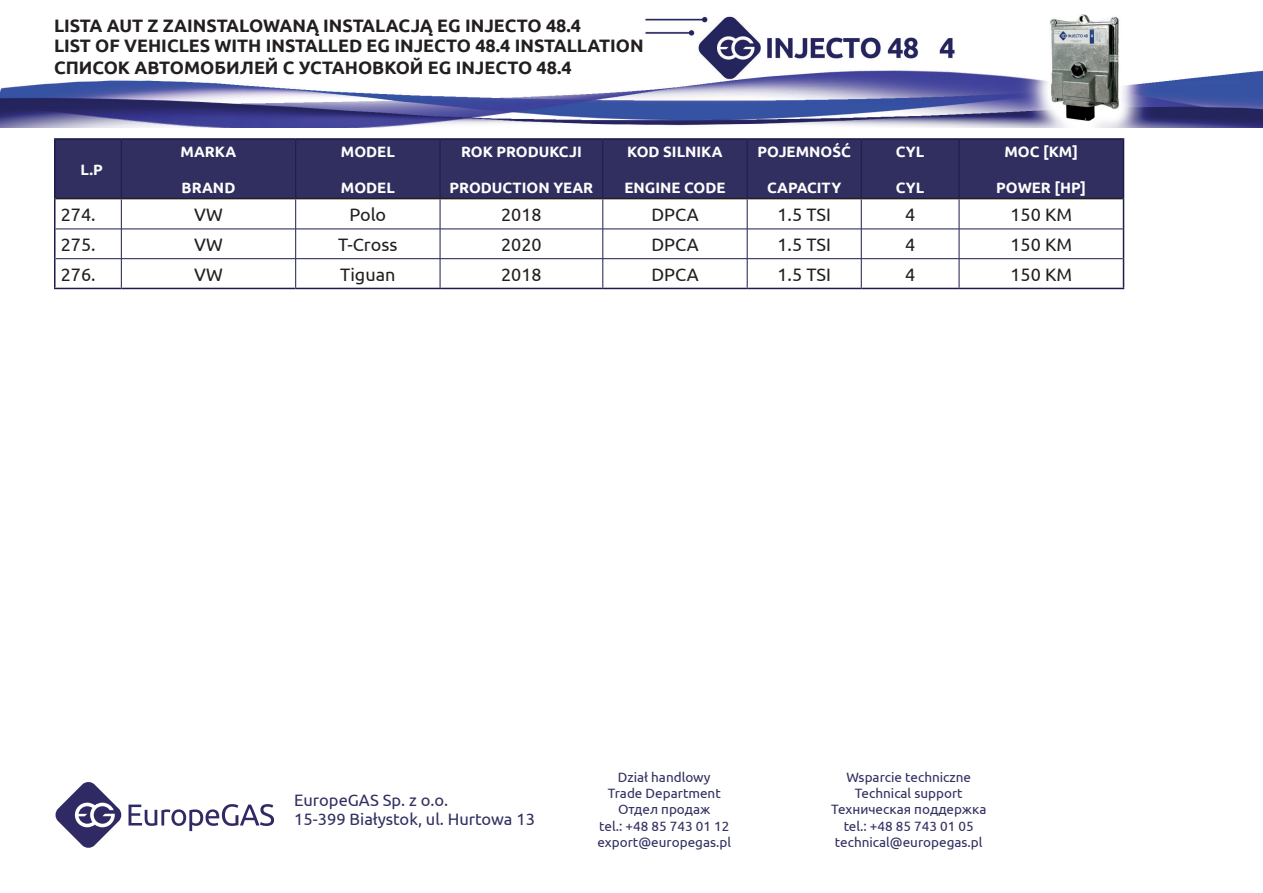
<style>
.page{position:relative;width:1263px;height:893px;background:#fff}
.page>*{position:absolute;margin:0;border:0;box-sizing:border-box;transform-origin:0 0}
.t1{font:700 18px/20.5px "Ubuntu";color:#231f20}
.t2{font:18px "Ubuntu";color:#231f20}
.t3{font:16.5px/19.8px "Ubuntu";color:#302f5f}
.t4{font:700 15px "Ubuntu";color:#fff}
.t5{font:13.5px/16.2px "Ubuntu";color:#302f5f;text-align:center}
</style>
<div class="page">
<img style="left:0;top:14px;width:1263px;height:113px">
<svg style="left:129px;top:804px;width:145px;height:27px"></svg>
<svg style="left:55px;top:782px;width:67px;height:66px"></svg>
<div style="left:56px;top:140px;width:1067px;height:58px;background:#302f5f"></div>
<hr style="left:54px;top:138px;width:67px;height:2px;background:#1b1c4b">
<hr style="left:54px;top:140px;width:2px;height:59px;background:#1b1c4b">
<hr style="left:121px;top:138px;width:175px;height:2px;background:#1b1c4b">
<hr style="left:296px;top:138px;width:144px;height:2px;background:#1b1c4b">
<hr style="left:440px;top:138px;width:163px;height:2px;background:#1b1c4b">
<hr style="left:603px;top:138px;width:144px;height:2px;background:#1b1c4b">
<hr style="left:747px;top:138px;width:114px;height:2px;background:#1b1c4b">
<hr style="left:861px;top:138px;width:98px;height:2px;background:#1b1c4b">
<hr style="left:959px;top:138px;width:165px;height:2px;background:#1b1c4b">
<hr style="left:1123px;top:140px;width:1px;height:59px;background:#1b1c4b">
<hr style="left:54px;top:199px;width:2px;height:30px;background:#1b1c4b">
<hr style="left:1123px;top:199px;width:1px;height:30px;background:#1b1c4b">
<hr style="left:54px;top:229px;width:2px;height:30px;background:#1b1c4b">
<hr style="left:1123px;top:229px;width:1px;height:30px;background:#1b1c4b">
<hr style="left:54px;top:259px;width:2px;height:29px;background:#1b1c4b">
<svg style="left:1123px;top:259px;width:1px;height:29px"></svg>
<hr style="left:54px;top:288px;width:67px;height:1px;background:#1b1c4b">
<hr style="left:121px;top:288px;width:175px;height:1px;background:#1b1c4b">
<hr style="left:296px;top:288px;width:144px;height:1px;background:#1b1c4b">
<hr style="left:440px;top:288px;width:163px;height:1px;background:#1b1c4b">
<hr style="left:603px;top:288px;width:144px;height:1px;background:#1b1c4b">
<hr style="left:747px;top:288px;width:114px;height:1px;background:#1b1c4b">
<hr style="left:861px;top:288px;width:98px;height:1px;background:#1b1c4b">
<hr style="left:959px;top:288px;width:165px;height:1px;background:#1b1c4b">
<hr style="left:121px;top:140px;width:1px;height:58px;background:#1b1c4b">
<hr style="left:295px;top:140px;width:1px;height:58px;background:#1b1c4b">
<hr style="left:440px;top:140px;width:1px;height:58px;background:#1b1c4b">
<hr style="left:602px;top:140px;width:1px;height:58px;background:#1b1c4b">
<hr style="left:747px;top:140px;width:1px;height:58px;background:#1b1c4b">
<hr style="left:861px;top:140px;width:1px;height:58px;background:#1b1c4b">
<hr style="left:959px;top:140px;width:1px;height:58px;background:#1b1c4b">
<hr style="left:121px;top:199px;width:1px;height:30px;background:#1b1c4b">
<hr style="left:295px;top:199px;width:1px;height:30px;background:#1b1c4b">
<hr style="left:440px;top:199px;width:1px;height:30px;background:#1b1c4b">
<hr style="left:602px;top:199px;width:1px;height:30px;background:#1b1c4b">
<hr style="left:747px;top:199px;width:1px;height:30px;background:#1b1c4b">
<hr style="left:861px;top:199px;width:1px;height:30px;background:#1b1c4b">
<hr style="left:959px;top:199px;width:1px;height:30px;background:#1b1c4b">
<hr style="left:56px;top:229px;width:65px;height:1px;background:#1b1c4b">
<hr style="left:121px;top:229px;width:175px;height:1px;background:#1b1c4b">
<hr style="left:296px;top:229px;width:144px;height:1px;background:#1b1c4b">
<hr style="left:440px;top:229px;width:163px;height:1px;background:#1b1c4b">
<hr style="left:603px;top:229px;width:144px;height:1px;background:#1b1c4b">
<hr style="left:747px;top:229px;width:114px;height:1px;background:#1b1c4b">
<hr style="left:861px;top:229px;width:98px;height:1px;background:#1b1c4b">
<hr style="left:959px;top:229px;width:164px;height:1px;background:#1b1c4b">
<hr style="left:56px;top:258px;width:65px;height:1px;background:#1b1c4b">
<hr style="left:121px;top:258px;width:175px;height:1px;background:#1b1c4b">
<svg style="left:121px;top:229px;width:1px;height:59px"></svg>
<hr style="left:296px;top:258px;width:144px;height:1px;background:#1b1c4b">
<svg style="left:295px;top:229px;width:1px;height:59px"></svg>
<hr style="left:440px;top:258px;width:163px;height:1px;background:#1b1c4b">
<svg style="left:440px;top:229px;width:1px;height:59px"></svg>
<hr style="left:603px;top:258px;width:144px;height:1px;background:#1b1c4b">
<svg style="left:602px;top:229px;width:1px;height:59px"></svg>
<hr style="left:747px;top:258px;width:114px;height:1px;background:#1b1c4b">
<svg style="left:747px;top:229px;width:1px;height:59px"></svg>
<hr style="left:861px;top:258px;width:98px;height:1px;background:#1b1c4b">
<svg style="left:861px;top:229px;width:1px;height:59px"></svg>
<hr style="left:959px;top:258px;width:164px;height:1px;background:#1b1c4b">
<svg style="left:959px;top:229px;width:1px;height:59px"></svg>
<hr style="left:56px;top:198px;width:65px;height:1px;background:#231f20">
<hr style="left:121px;top:198px;width:175px;height:1px;background:#231f20">
<hr style="left:296px;top:198px;width:144px;height:1px;background:#231f20">
<hr style="left:440px;top:198px;width:163px;height:1px;background:#231f20">
<hr style="left:603px;top:198px;width:144px;height:1px;background:#231f20">
<hr style="left:747px;top:198px;width:114px;height:1px;background:#231f20">
<hr style="left:861px;top:198px;width:98px;height:1px;background:#231f20">
<hr style="left:959px;top:198px;width:164px;height:1px;background:#231f20">
<h1 class="t1" style="left:54px;top:15px;width:591px">LISTA AUT Z ZAINSTALOWANĄ INSTALACJĄ EG INJECTO 48.4<br>LIST OF VEHICLES WITH INSTALLED EG INJECTO 48.4 INSTALLATION</h1>
<h1 class="t1" style="left:54px;top:57px;width:519px">СПИСОК АВТОМОБИЛЕЙ С УСТАНОВКОЙ EG INJECTO 48.4</h1>
<p class="t4" style="left:80px;top:160px;width:24px">L.P</p>
<p class="t4" style="left:181px;top:142px;width:57px">MARKA</p>
<p class="t4" style="left:182px;top:178px;width:55px">BRAND</p>
<p class="t4" style="left:341px;top:142px;width:55px">MODEL</p>
<p class="t4" style="left:341px;top:178px;width:55px">MODEL</p>
<p class="t4" style="left:461px;top:142px;width:122px">ROK PRODUKCJI</p>
<p class="t4" style="left:450px;top:178px;width:145px">PRODUCTION YEAR</p>
<p class="t4" style="left:627px;top:142px;width:97px">KOD SILNIKA</p>
<p class="t4" style="left:624px;top:178px;width:103px">ENGINE CODE</p>
<p class="t4" style="left:757px;top:142px;width:95px">POJEMNOŚĆ</p>
<p class="t4" style="left:767px;top:178px;width:76px">CAPACITY</p>
<p class="t4" style="left:896px;top:142px;width:30px">CYL</p>
<p class="t4" style="left:896px;top:178px;width:30px">CYL</p>
<p class="t4" style="left:1004px;top:142px;width:75px">MOC [KM]</p>
<p class="t4" style="left:996px;top:178px;width:91px">POWER [HP]</p>
<h1 class="t2" style="left:61px;top:204px;width:36px">274.</h1>
<h1 class="t2" style="left:194px;top:204px;width:30px">VW</h1>
<h1 class="t2" style="left:349px;top:204px;width:38px">Polo</h1>
<h1 class="t2" style="left:501px;top:204px;width:42px">2018</h1>
<h1 class="t2" style="left:651px;top:204px;width:49px">DPCA</h1>
<h1 class="t2" style="left:777px;top:204px;width:55px">1.5 TSI</h1>
<h1 class="t2" style="left:905px;top:204px;width:12px">4</h1>
<h1 class="t2" style="left:1010px;top:204px;width:63px">150 KM</h1>
<h1 class="t2" style="left:61px;top:233px;width:36px">275.</h1>
<h1 class="t2" style="left:194px;top:233px;width:30px">VW</h1>
<h1 class="t2" style="left:338px;top:233px;width:61px">T-Cross</h1>
<h1 class="t2" style="left:501px;top:233px;width:42px">2020</h1>
<h1 class="t2" style="left:651px;top:233px;width:49px">DPCA</h1>
<h1 class="t2" style="left:777px;top:233px;width:55px">1.5 TSI</h1>
<h1 class="t2" style="left:905px;top:233px;width:12px">4</h1>
<h1 class="t2" style="left:1010px;top:233px;width:63px">150 KM</h1>
<h1 class="t2" style="left:61px;top:263px;width:36px">276.</h1>
<h1 class="t2" style="left:194px;top:263px;width:30px">VW</h1>
<h1 class="t2" style="left:340px;top:263px;width:57px">Tiguan</h1>
<h1 class="t2" style="left:501px;top:263px;width:42px">2018</h1>
<h1 class="t2" style="left:651px;top:263px;width:49px">DPCA</h1>
<h1 class="t2" style="left:777px;top:263px;width:55px">1.5 TSI</h1>
<h1 class="t2" style="left:905px;top:263px;width:12px">4</h1>
<h1 class="t2" style="left:1010px;top:263px;width:63px">150 KM</h1>
<p class="t3" style="left:294px;top:789px;width:242px">EuropeGAS Sp. z o.o.<br>15-399 Białystok, ul. Hurtowa 13</p>
<p class="t5" style="left:597px;top:769px;width:135px">Dział handlowy<br>Trade Department<br>Oтдел продаж<br>tel.: +48 85 743 01 12 export@europegas.pl</p>
<p class="t5" style="left:831px;top:769px;width:157px">Wsparcie techniczne<br>Technical support<br>Техническая поддержка tel.: +48 85 743 01 05 technical@europegas.pl</p>
</div>
